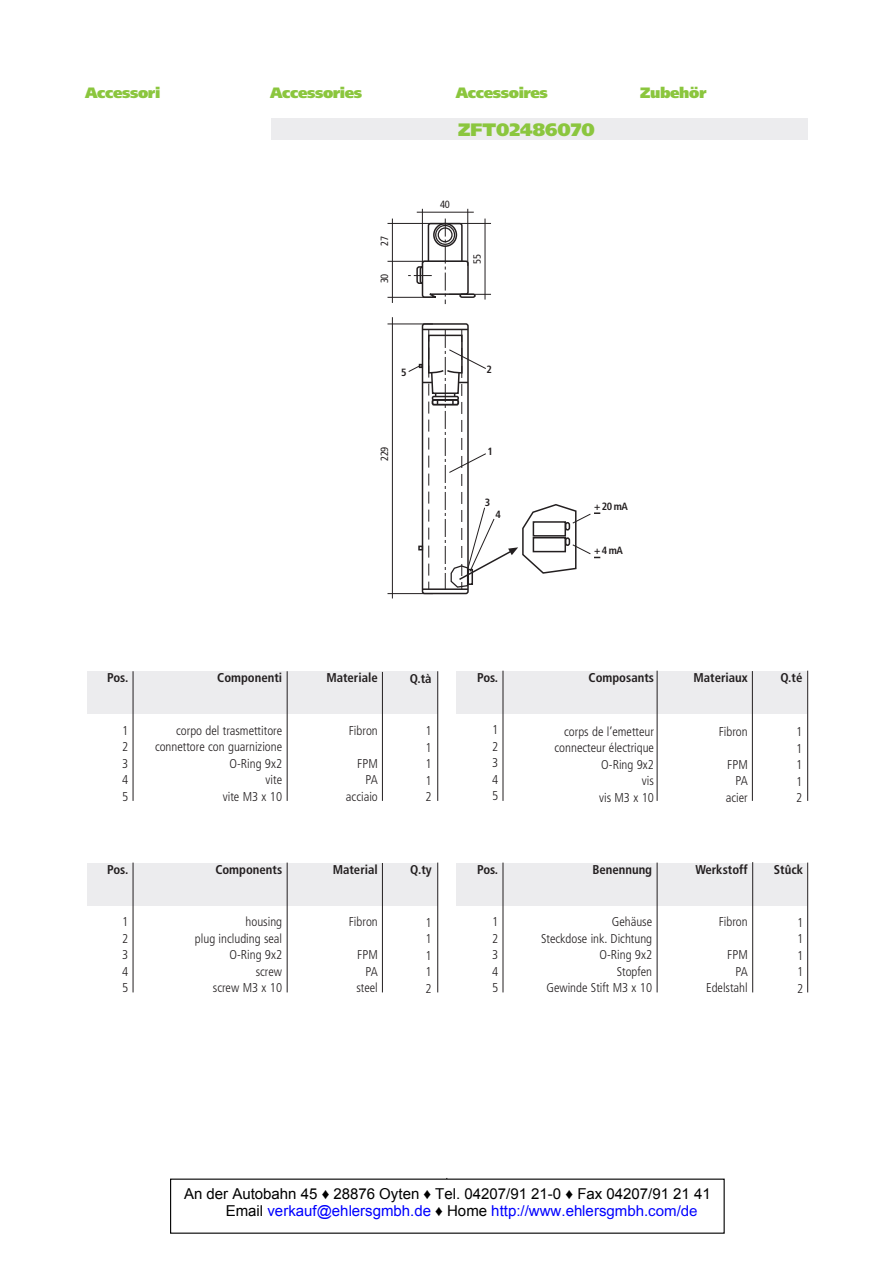
<style>
.page{position:relative;width:893px;height:1263px;background:#fff}
.page>*{position:absolute;margin:0;border:0;box-sizing:border-box;transform-origin:0 0}
.t1{font:900 18px "Frutiger";color:#8bc63e}
.t2{font:15px/17.2px "Arial";color:#000}
.t3{font:900 15px "Frutiger";letter-spacing:-.025em;color:#8bc63e}
.t4{font:300 condensed 14.25px "Frutiger";color:#231f20}
.t5{font:300 condensed 12.75px/16.5px "Frutiger";color:#231f20;text-align:justify}
.t6{font:700 condensed 12.75px "Frutiger";color:#231f20}
.t7{font:700 condensed 10.5px "Frutiger";letter-spacing:-.055em;color:#231f20}
.t8{font:condensed 10.5px "Frutiger";letter-spacing:-.055em;color:#231f20}
.s1{color:#00f}
</style>
<div class="page">
<div style="left:271px;top:119px;width:537px;height:21px;background:#ececee"></div>
<div style="left:87px;top:672px;width:350px;height:42px;background:#ececee"></div>
<hr style="left:133px;top:671px;width:1px;height:130px;background:#231f20">
<hr style="left:287px;top:671px;width:1px;height:130px;background:#231f20">
<hr style="left:382px;top:672px;width:1px;height:129px;background:#231f20">
<hr style="left:437px;top:671px;width:1px;height:130px;background:#231f20">
<div style="left:456px;top:671px;width:351px;height:43px;background:#ececee"></div>
<hr style="left:503px;top:671px;width:1px;height:130px;background:#231f20">
<hr style="left:657px;top:671px;width:1px;height:130px;background:#231f20">
<hr style="left:807px;top:671px;width:1px;height:130px;background:#231f20">
<div style="left:87px;top:863px;width:350px;height:42px;background:#ececee"></div>
<hr style="left:133px;top:862px;width:1px;height:130px;background:#231f20">
<hr style="left:287px;top:862px;width:1px;height:130px;background:#231f20">
<hr style="left:437px;top:862px;width:1px;height:130px;background:#231f20">
<div style="left:456px;top:863px;width:351px;height:42px;background:#ececee"></div>
<hr style="left:503px;top:862px;width:1px;height:130px;background:#231f20">
<hr style="left:657px;top:862px;width:1px;height:130px;background:#231f20">
<hr style="left:807px;top:862px;width:1px;height:130px;background:#231f20">
<hr style="left:382px;top:863px;width:1px;height:129px;background:#231f20">
<hr style="left:752px;top:862px;width:1px;height:130px;background:#231f20">
<hr style="left:752px;top:671px;width:1px;height:130px;background:#231f20">
<hr style="left:422px;top:588px;width:46px;height:2px;background:#231f20">
<hr style="left:422px;top:329px;width:46px;height:1px;background:#231f20">
<div style="left:422px;top:323px;width:47px;height:271px;border:2px solid #231f20;border-radius:2px"></div>
<svg style="left:408px;top:219px;width:68px;height:85px"></svg>
<hr style="left:422px;top:209px;width:1px;height:57px;background:#231f20">
<hr style="left:467px;top:209px;width:1px;height:57px;background:#231f20">
<hr style="left:417px;top:212px;width:57px;height:1px;background:#231f20">
<hr style="left:387px;top:261px;width:77px;height:1px;background:#231f20">
<hr style="left:387px;top:297px;width:46px;height:1px;background:#231f20">
<hr style="left:392px;top:219px;width:1px;height:84px;background:#231f20">
<hr style="left:387px;top:223px;width:104px;height:1px;background:#231f20">
<hr style="left:449px;top:294px;width:42px;height:1px;background:#231f20">
<hr style="left:485px;top:219px;width:1px;height:81px;background:#231f20">
<hr style="left:392px;top:317px;width:1px;height:281px;background:#231f20">
<hr style="left:387px;top:324px;width:46px;height:1px;background:#231f20">
<hr style="left:387px;top:593px;width:46px;height:1px;background:#231f20">
<svg style="left:408px;top:330px;width:192px;height:259px"></svg>
<p class="t3" style="left:85px;top:87px;width:77px">Accessori</p>
<p class="t3" style="left:270px;top:87px;width:94px">Accessories</p>
<p class="t3" style="left:456px;top:87px;width:93px">Accessoires</p>
<p class="t3" style="left:640px;top:87px;width:68px">Zubehör</p>
<h1 class="t1" style="left:458px;top:122px;width:138px">ZFT02486070</h1>
<p class="t8" style="left:380px;top:246px;width:11px;rotate:-90deg">27</p>
<p class="t8" style="left:380px;top:283px;width:11px;rotate:-90deg">30</p>
<p class="t7" style="left:401px;top:368px;width:7px">5</p>
<p class="t8" style="left:380px;top:461px;width:15px;rotate:-90deg">229</p>
<p class="t8" style="left:440px;top:200px;width:11px">40</p>
<p class="t8" style="left:473px;top:264px;width:11px;rotate:-90deg">55</p>
<p class="t7" style="left:486px;top:365px;width:7px">2</p>
<p class="t7" style="left:487px;top:447px;width:7px">1</p>
<p class="t7" style="left:485px;top:499px;width:7px">3</p>
<p class="t7" style="left:495px;top:510px;width:7px">4</p>
<p class="t7" style="left:594px;top:502px;width:35px">+ 20 mA</p>
<p class="t7" style="left:594px;top:547px;width:30px">+4mA</p>
<p class="t6" style="left:107px;top:673px;width:23px">Pos.</p>
<p class="t5" style="left:122px;top:723px;width:8px">1<br>2<br>3<br>4<br>5</p>
<p class="t6" style="left:107px;top:864px;width:23px">Pos.</p>
<p class="t5" style="left:122px;top:914px;width:8px">1<br>2<br>3<br>4<br>5</p>
<p class="t6" style="left:217px;top:673px;width:66px">Componenti</p>
<p class="t5" style="left:155px;top:723px;width:129px;text-align:right">corpo del trasmettitore connettore con guarnizione<br>O-Ring 9x2<br>vite<br>vite M3 x 10</p>
<p class="t6" style="left:215px;top:864px;width:68px">Components</p>
<p class="t5" style="left:195px;top:914px;width:89px;text-align:right">housing<br>plug including seal<br>O-Ring 9x2<br>screw<br>screw M3 x 10</p>
<p class="t6" style="left:326px;top:673px;width:53px">Materiale</p>
<p class="t5" style="left:349px;top:723px;width:31px">Fibron</p>
<p class="t5" style="left:346px;top:756px;width:33px;text-align:right">FPM<br>PA acciaio</p>
<p class="t6" style="left:333px;top:864px;width:47px">Material</p>
<p class="t5" style="left:349px;top:914px;width:31px">Fibron</p>
<p class="t5" style="left:356px;top:947px;width:23px;text-align:right">FPM<br>PA steel</p>
<p class="t6" style="left:410px;top:673px;width:23px">Q.tà</p>
<p class="t5" style="left:426px;top:724px;width:8px">1<br>1<br>1<br>1<br>2</p>
<p class="t6" style="left:410px;top:864px;width:23px">Q.ty</p>
<p class="t5" style="left:426px;top:915px;width:8px">1<br>1<br>1<br>1<br>2</p>
<p class="t6" style="left:477px;top:672px;width:23px">Pos.</p>
<p class="t5" style="left:492px;top:723px;width:8px">1<br>2<br>3<br>4<br>5</p>
<p class="t6" style="left:477px;top:864px;width:23px">Pos.</p>
<p class="t5" style="left:492px;top:914px;width:8px">1<br>2<br>3<br>4<br>5</p>
<p class="t6" style="left:589px;top:672px;width:67px">Composants</p>
<p class="t5" style="left:555px;top:724px;width:101px;text-align:right">corps de l’emetteur connecteur électrique<br>O-Ring 9x2<br>vis<br>vis M3 x 10</p>
<p class="t6" style="left:592px;top:864px;width:61px">Benennung</p>
<p class="t5" style="left:541px;top:914px;width:113px;text-align:right">Gehäuse<br>Steckdose ink. Dichtung<br>O-Ring 9x2<br>Stopfen<br>Gewinde Stift M3 x 10</p>
<p class="t6" style="left:693px;top:672px;width:56px">Materiaux</p>
<p class="t5" style="left:719px;top:724px;width:31px">Fibron</p>
<p class="t5" style="left:726px;top:757px;width:23px;text-align:right">FPM<br>PA acier</p>
<p class="t6" style="left:695px;top:864px;width:54px">Werkstoff</p>
<p class="t5" style="left:719px;top:914px;width:31px">Fibron</p>
<p class="t5" style="left:706px;top:947px;width:43px;text-align:right">FPM<br>PA<br>Edelstahl</p>
<p class="t6" style="left:780px;top:672px;width:23px">Q.té</p>
<p class="t5" style="left:796px;top:724px;width:8px">1<br>1<br>1<br>1<br>2</p>
<p class="t6" style="left:774px;top:864px;width:31px">Stûck</p>
<p class="t5" style="left:797px;top:915px;width:8px">1<br>1<br>1<br>1<br>2</p>
<p class="t2" style="left:226px;top:1185px;width:486px;text-indent:-42px">An der Autobahn 45 ♦ 28876 Oyten ♦ Tel. 04207/91 21-0 ♦ Fax 04207/91 21 41<br>Email <span class="s1">verkauf@ehlersgmbh.de</span> ♦ Home <span class="s1">http://www.ehlersgmbh.com/de</span></p>
<p class="t4" style="left:459px;top:1191px;width:22px">373</p>
</div>
